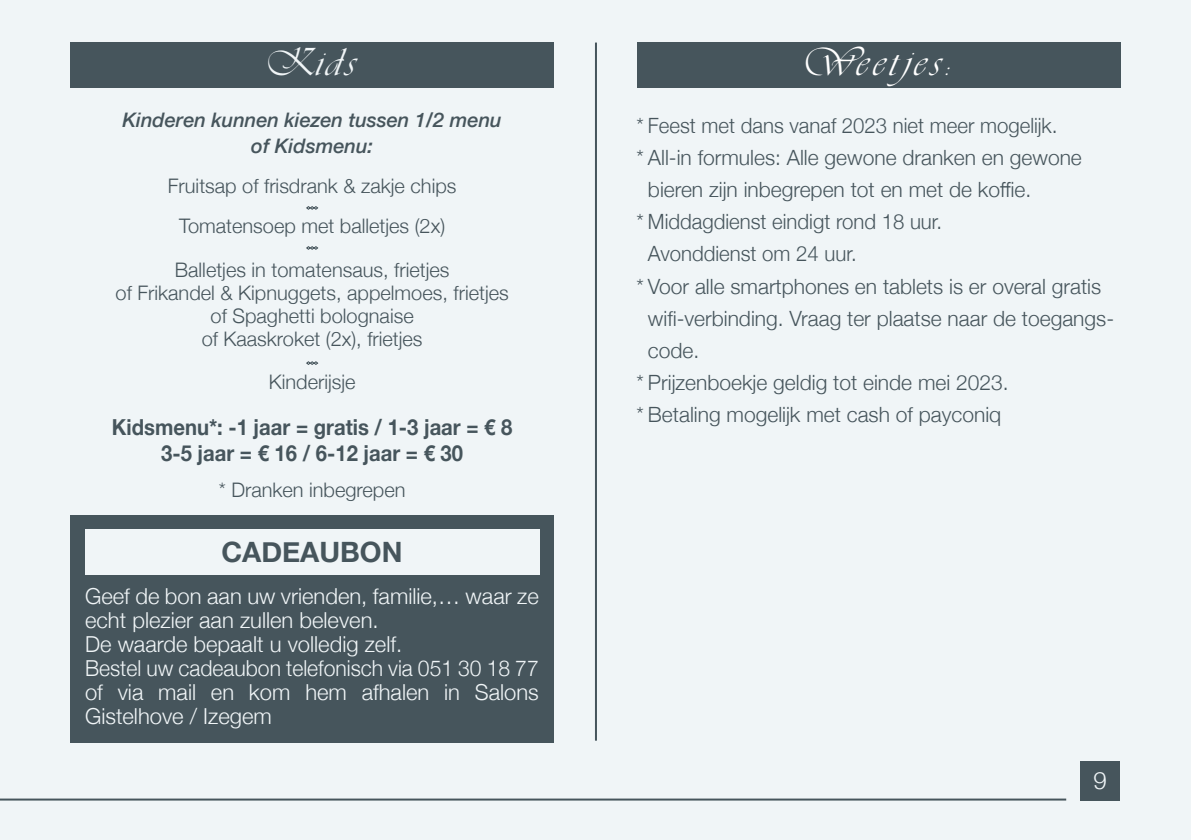
<style>
.page{position:relative;width:1191px;height:840px;background:#fff}
.page>*{position:absolute;margin:0;border:0;box-sizing:border-box;transform-origin:0 0}
.t1{font:40px "Vivaldi MN";color:#fff}
.t2{font:40px "Vivaldi MN";color:#f0f5f7}
.t3{font:700 28px "Helvetica Neue";color:#46555c}
.t4{font:300 24px "Helvetica Neue";color:#f0f5f7}
.t5{font:300 22px/24px "Helvetica Neue";color:#f0f5f7}
.t6{font:700 22px/26px "Helvetica Neue";color:#46555c;text-align:center;scale:.92 1}
.t7{font:300 21px "Helvetica Neue";color:#46555c}
.t8{font:300 20px/23px "Helvetica Neue";color:#46555c;text-align:center}
.t9{font:italic 500 20px/26px "Helvetica Neue";color:#46555c;text-align:center}
</style>
<div class="page">
<div style="left:0;top:0;width:1191px;height:839px;background:#f0f5f7"></div>
<div style="left:1080px;top:760px;width:40px;height:40px;background:#46555c"></div>
<hr style="left:0;top:798px;width:1066px;height:2px;background:#46555c">
<hr style="left:595px;top:43px;width:2px;height:697px;background:#46555c">
<div style="left:70px;top:514px;width:484px;height:227px;background:#46555c"></div>
<div style="left:86px;top:528px;width:454px;height:46px;background:#f0f5f7"></div>
<div style="left:70px;top:43px;width:484px;height:45px;background:#46555c"></div>
<svg style="left:306px;top:206px;width:12px;height:3px"></svg>
<svg style="left:306px;top:246px;width:12px;height:3px"></svg>
<svg style="left:306px;top:361px;width:12px;height:3px"></svg>
<div style="left:636px;top:43px;width:484px;height:45px;background:#46555c"></div>
<h1 class="t2" style="left:267px;top:37px;width:92px">Kids</h1>
<p class="t9" style="left:123px;top:106px;width:380px">Kinderen kunnen kiezen tussen 1/2 menu of Kidsmenu:</p>
<p class="t8" style="left:168px;top:165px;width:290px;line-height:40px">Fruitsap of frisdrank &amp; zakje chips<br>Tomatensoep met balletjes (2x)</p>
<p class="t8" style="left:116px;top:256px;width:395px">Balletjes in tomatensaus, frietjes<br>of Frikandel &amp; Kipnuggets, appelmoes, frietjes of Spaghetti bolognaise<br>of Kaaskroket (2x), frietjes</p>
<p class="t8" style="left:269px;top:368px;width:88px">Kinderijsje</p>
<p class="t6" style="left:112px;top:414px;width:437px">Kidsmenu*: -1 jaar = gratis / 1-3 jaar = € 8<br>3-5 jaar = € 16 / 6-12 jaar = € 30</p>
<p class="t8" style="left:219px;top:476px;width:188px">* Dranken inbegrepen</p>
<h2 class="t3" style="left:221px;top:529px;width:182px">CADEAUBON</h2>
<p class="t5" style="left:85px;top:582px;width:455px">Geef de bon aan uw vrienden, familie,… waar ze echt plezier aan zullen beleven.<br>De waarde bepaalt u volledig zelf.<br>Bestel uw cadeaubon telefonisch via 051 30 18 77 of via mail en kom hem afhalen in Salons Gistelhove / Izegem</p>
<h1 class="t1" style="left:805px;top:37px;width:147px">Weetjes:</h1>
<p class="t7" style="left:636px;top:109px;width:422px">* Feest met dans vanaf 2023 niet meer mogelijk.</p>
<p class="t7" style="left:636px;top:141px;width:447px">* All-in formules: Alle gewone dranken en gewone</p>
<p class="t7" style="left:648px;top:173px;width:385px">bieren zijn inbegrepen tot en met de koffie.</p>
<p class="t7" style="left:636px;top:205px;width:307px">* Middagdienst eindigt rond 18 uur.</p>
<p class="t7" style="left:648px;top:237px;width:210px">Avonddienst om 24 uur.</p>
<p class="t7" style="left:636px;top:269px;width:466px">* Voor alle smartphones en tablets is er overal gratis</p>
<p class="t7" style="left:648px;top:301px;width:468px">wifi-verbinding. Vraag ter plaatse naar de toegangs-</p>
<p class="t7" style="left:648px;top:333px;width:53px">code.</p>
<p class="t7" style="left:636px;top:365px;width:373px">* Prijzenboekje geldig tot einde mei 2023.</p>
<p class="t7" style="left:636px;top:397px;width:366px">* Betaling mogelijk met cash of payconiq</p>
<p class="t4" style="left:1093px;top:761px;width:15px">9</p>
</div>
